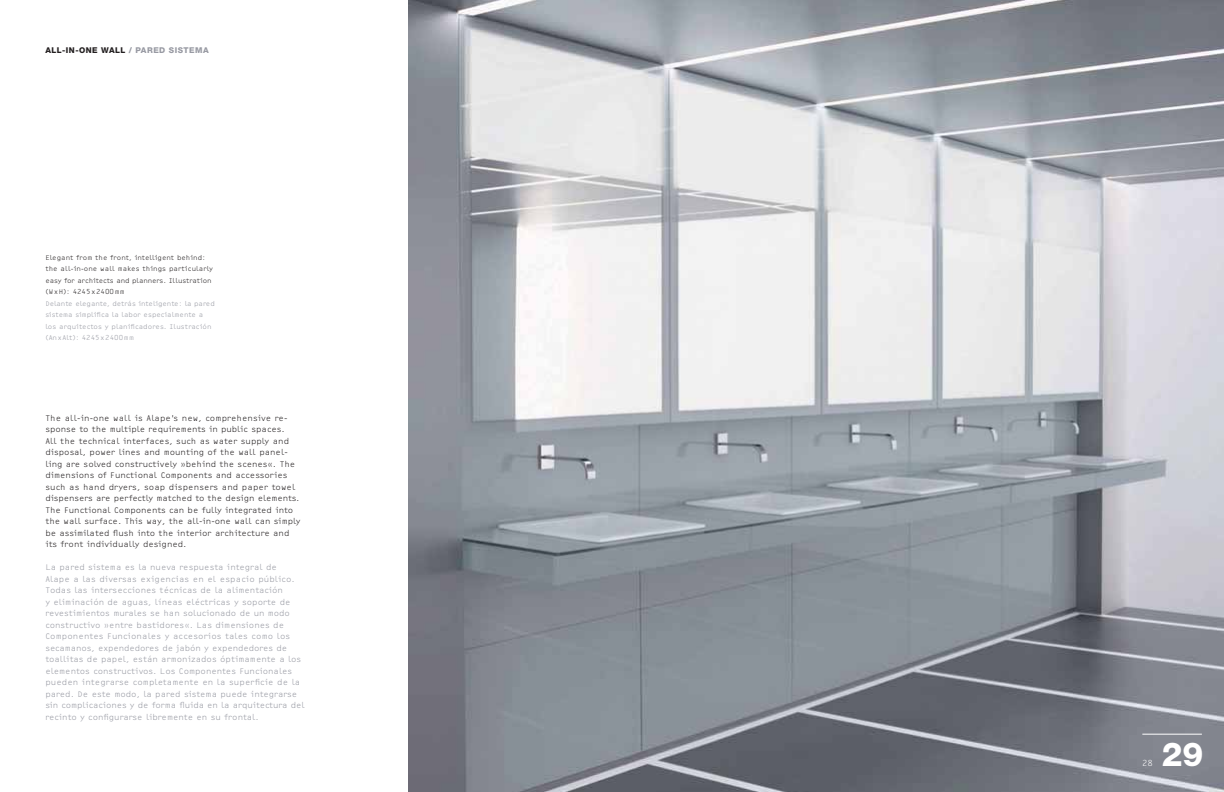
<style>
.page{position:relative;width:1224px;height:792px;background:#fff}
.page>*{position:absolute;margin:0;border:0;box-sizing:border-box;transform-origin:0 0}
.t1{font:800 33px "Helvetica Neue";color:#fff}
.t2{font:300 8.5px/11.5px "OCRF";letter-spacing:-.005em;color:#989aa3}
.t3{font:300 8.5px/11.5px "OCRF";letter-spacing:-.005em;color:#231f20}
.t4{font:300 8.5px "OCRF";color:#fff}
.t5{font:800 8px "Helvetica Neue";letter-spacing:.06em;color:#231f20}
.t6{font:300 7px/11.5px "OCRF";letter-spacing:-.005em;color:#989aa3}
.t7{font:300 7px/11.5px "OCRF";letter-spacing:-.005em;color:#231f20}
.s1{color:#989aa3}
</style>
<div class="page">
<img style="left:408px;top:0;width:816px;height:792px">
<hr style="left:1142px;top:734px;width:60px;height:1px;background:#fff">
<p class="t5" style="left:45px;top:47px;width:165px">ALL-IN-ONE WALL <span class="s1">/ PARED SISTEMA</span></p>
<p class="t7" style="left:45px;top:252px;width:169px">Elegant from the front, intelligent behind: the all-in-one wall makes things particularly easy for architects and planners. Illustration (W x H): 4245 x 2400 mm</p>
<p class="t6" style="left:45px;top:298px;width:171px">Delante elegante, detrás inteligente: la pared sistema simplifica la labor especialmente a los arquitectos y planificadores. Ilustración (An x Alt): 4245 x 2400 mm</p>
<p class="t3" style="left:45px;top:413px;width:257px">The all-in-one wall is Alape’s new, comprehensive re&shy;sponse to the multiple requirements in public spaces.<br>All the technical interfaces, such as water supply and disposal, power lines and mounting of the wall panel&shy;ling are solved constructively »behind the scenes«. The dimensions of Functional Components and accessories such as hand dryers, soap dispensers and paper towel dispensers are perfectly matched to the design elements.<br>The Functional Components can be fully integrated into the wall surface. This way, the all-in-one wall can simply be assimilated flush into the interior architecture and its front individually designed.</p>
<p class="t2" style="left:45px;top:562px;width:261px">La pared sistema es la nueva respuesta integral de<br>Alape a las diversas exigencias en el espacio público.<br>Todas las intersecciones técnicas de la alimentación<br>y eliminación de aguas, líneas eléctricas y soporte de revestimientos murales se han solucionado de un modo constructivo »entre bastidores«. Las dimensiones de Componentes Funcionales y accesorios tales como los secamanos, expendedores de jabón y expendedores de toallitas de papel, están armonizados óptimamente a los elementos constructivos. Los Componentes Funcionales pueden integrarse completamente en la superficie de la pared. De este modo, la pared sistema puede integrarse sin complicaciones y de forma fluida en la arquitectura del recinto y configurarse libremente en su frontal.</p>
<p class="t4" style="left:1142px;top:760px;width:12px">28</p>
<h1 class="t1" style="left:1162px;top:742px;width:43px">29</h1>
</div>
